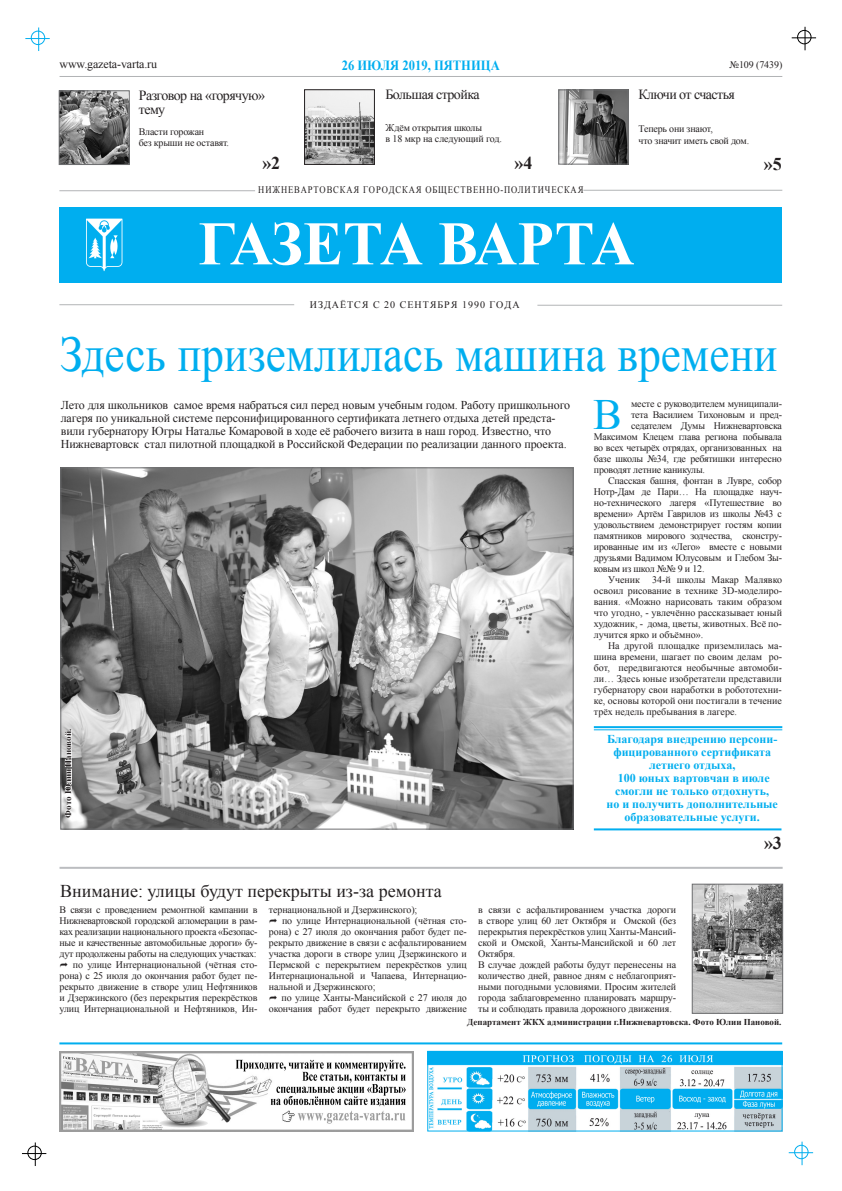
<style>
.page{position:relative;width:842px;height:1191px;background:#fff}
.page>*{position:absolute;margin:0;border:0;box-sizing:border-box;transform-origin:0 0}
.t1{font:700 62px "Times New Roman";letter-spacing:-.025em;color:#fff;scale:.96 1}
.t2{font:50px "Times New Roman";color:#00aeef;scale:.9 1}
.t3{font:43.2px "Times New Roman";color:#00aeef}
.t4{font:18px "Times New Roman";color:#231f20}
.t5{font:700 18px "Times New Roman";color:#231f20}
.t6{font:14px/14px "Times New Roman";letter-spacing:-.04em;color:#231f20}
.t7{font:700 14px "Times New Roman";color:#00aeef;scale:.9 1}
.t8{font:12px/13px "Times New Roman";letter-spacing:-.01em;color:#231f20}
.t9{font:700 12px/13px "Times New Roman";color:#00aeef;text-align:center}
.t10{font:10px/11px "Times New Roman";letter-spacing:-.01em;color:#231f20}
.t11{font:10px/11px "Times New Roman";letter-spacing:-.03em;color:#231f20;text-align:right}
.t12{font:10px "Times New Roman";letter-spacing:.1em;color:#231f20;scale:.86 1}
.t13{font:10px "Times New Roman";letter-spacing:.1em;color:#231f20}
.t14{font:700 9px "Times New Roman";color:#231f20}
</style>
<div class="page">
<img style="left:561px;top:92px;width:65px;height:70px">
<div style="left:559px;top:90px;width:69px;height:74px;border:1px solid #6d6e70"></div>
<img style="left:61px;top:93px;width:66px;height:70px">
<div style="left:59px;top:91px;width:70px;height:74px;border:1px solid #6d6e70"></div>
<svg style="left:25px;top:27px;width:25px;height:24px"></svg>
<svg style="left:792px;top:27px;width:24px;height:23px"></svg>
<svg style="left:22px;top:1143px;width:24px;height:23px"></svg>
<svg style="left:789px;top:1142px;width:24px;height:23px"></svg>
<hr style="left:60px;top:76px;width:722px;height:1px;background:#b2b4b6">
<hr style="left:59px;top:190px;width:196px;height:1px;background:#b2b4b6">
<hr style="left:583px;top:190px;width:199px;height:1px;background:#b2b4b6">
<hr style="left:537px;top:305px;width:245px;height:1px;background:#b2b4b6">
<hr style="left:59px;top:304px;width:235px;height:1px;background:#b2b4b6">
<hr style="left:60px;top:867px;width:723px;height:2px;background:#bbbdc0">
<hr style="left:59px;top:1042px;width:723px;height:2px;background:#00aeef">
<img style="left:59px;top:1051px;width:355px;height:80px">
<img style="left:430px;top:1053px;width:350px;height:76px">
<div style="left:428px;top:1051px;width:354px;height:80px;border:1px solid #00aeef"></div>
<img style="left:306px;top:92px;width:67px;height:71px">
<div style="left:304px;top:90px;width:71px;height:75px;border:1px solid #231f20"></div>
<div style="left:60px;top:208px;width:722px;height:75px;background:#00aeef"></div>
<img style="left:86px;top:218px;width:37px;height:54px">
<hr style="left:594px;top:726px;width:188px;height:2px;background:#00aeef">
<hr style="left:594px;top:729px;width:188px;height:1px;background:#00aeef">
<hr style="left:594px;top:828px;width:187px;height:2px;background:#00aeef">
<img style="left:63px;top:470px;width:508px;height:357px">
<img style="left:694px;top:886px;width:87px;height:125px">
<div style="left:692px;top:884px;width:91px;height:129px;border:1px solid #6d6e70"></div>
<p class="t8" style="left:60px;top:57px;width:99px">www.gazeta-varta.ru</p>
<h3 class="t7" style="left:342px;top:57px;width:177px">26 ИЮЛЯ 2019, ПЯТНИЦА</h3>
<p class="t10" style="left:730px;top:59px;width:54px">№109 (7439)</p>
<h3 class="t6" style="left:139px;top:88px;width:128px">Разговор на «горячую» тему</h3>
<h3 class="t6" style="left:385px;top:88px;width:96px">Большая стройка</h3>
<h3 class="t6" style="left:638px;top:87px;width:98px">Ключи от счастья</h3>
<p class="t10" style="left:139px;top:126px;width:92px">Власти горожан<br>без крыши не оставят.</p>
<p class="t10" style="left:385px;top:122px;width:118px">Ждём открытия школы<br>в 18 мкр на следующий год.</p>
<p class="t10" style="left:639px;top:123px;width:112px;line-height:12px">Теперь они знают,<br>что значит иметь свой дом.</p>
<h3 class="t5" style="left:262px;top:153px;width:19px">»2</h3>
<h3 class="t5" style="left:515px;top:153px;width:19px">»4</h3>
<p class="t12" style="left:258px;top:184px;width:380px">НИЖНЕВАРТОВСКАЯ ГОРОДСКАЯ ОБЩЕСТВЕННО-ПОЛИТИЧЕСКАЯ</p>
<h1 class="t1" style="left:198px;top:209px;width:456px">ГАЗЕТА ВАРТА</h1>
<h3 class="t5" style="left:764px;top:154px;width:19px">»5</h3>
<p class="t13" style="left:310px;top:299px;width:211px">ИЗДАЁТСЯ С 20 СЕНТЯБРЯ 1990 ГОДА</p>
<h2 class="t2" style="left:60px;top:327px;width:799px">Здесь приземлилась машина времени</h2>
<p class="t8" style="left:61px;top:398px;width:511px">Лето для школьников самое время набраться сил перед новым учебным годом. Работу пришкольного лагеря по уникальной системе персонифицированного сертификата летнего отдыха детей предста&shy;вили губернатору Югры Наталье Комаровой в ходе её рабочего визита в наш город. Известно, что Нижневартовск стал пилотной площадкой в Российской Федерации по реализации данного проекта.</p>
<p class="t14" style="left:63px;top:818px;width:90px;rotate:-90deg">Фото Юлии Пановой.</p>
<h3 class="t3" style="left:593px;top:390px;width:30px">В</h3>
<p class="t10" style="left:631px;top:398px;width:152px">месте с руководителем муниципали-</p>
<p class="t10" style="left:631px;top:409px;width:152px">тета Василием Тихоновым и пред-</p>
<p class="t10" style="left:631px;top:420px;width:152px">седателем Думы Нижневартовска</p>
<p class="t10" style="left:594px;top:431px;width:190px">Максимом Клецем глава региона побывала</p>
<p class="t10" style="left:594px;top:442px;width:190px">во всех четырёх отрядах, организованных на</p>
<p class="t10" style="left:594px;top:453px;width:190px">базе школы №34, где ребятишки интересно</p>
<p class="t10" style="left:594px;top:464px;width:113px">проводят летние каникулы.</p>
<p class="t10" style="left:608px;top:475px;width:175px">Спасская башня, фонтан в Лувре, собор</p>
<p class="t10" style="left:594px;top:486px;width:190px">Нотр-Дам де Пари… На площадке науч-</p>
<p class="t10" style="left:594px;top:497px;width:190px">но-технического лагеря «Путешествие во</p>
<p class="t10" style="left:594px;top:508px;width:190px">времени» Артём Гаврилов из школы №43 с</p>
<p class="t10" style="left:594px;top:519px;width:190px">удовольствием демонстрирует гостям копии</p>
<p class="t10" style="left:594px;top:530px;width:190px">памятников мирового зодчества, сконстру-</p>
<p class="t10" style="left:594px;top:541px;width:190px">ированные им из «Лего» вместе с новыми</p>
<p class="t10" style="left:594px;top:552px;width:190px">друзьями Вадимом Юлусовым и Глебом Зы-</p>
<p class="t10" style="left:594px;top:563px;width:112px">ковым из школ №№ 9 и 12.</p>
<p class="t10" style="left:608px;top:574px;width:175px">Ученик 34-й школы Макар Малявко</p>
<p class="t10" style="left:594px;top:585px;width:190px">освоил рисование в технике 3D-моделиро-</p>
<p class="t10" style="left:594px;top:596px;width:190px">вания. «Можно нарисовать таким образом</p>
<p class="t10" style="left:594px;top:607px;width:190px">что угодно, - увлечённо рассказывает юный</p>
<p class="t10" style="left:594px;top:618px;width:190px">художник, - дома, цветы, животных. Всё по-</p>
<p class="t10" style="left:594px;top:629px;width:111px">лучится ярко и объёмно».</p>
<p class="t10" style="left:608px;top:640px;width:175px">На другой площадке приземлилась ма-</p>
<p class="t10" style="left:594px;top:651px;width:190px">шина времени, шагает по своим делам ро-</p>
<p class="t10" style="left:594px;top:662px;width:190px">бот, передвигаются необычные автомоби-</p>
<p class="t10" style="left:594px;top:673px;width:190px">ли… Здесь юные изобретатели представили</p>
<p class="t10" style="left:594px;top:684px;width:190px">губернатору свои наработки в робототехни-</p>
<p class="t10" style="left:594px;top:695px;width:190px">ке, основы которой они постигали в течение</p>
<p class="t10" style="left:594px;top:706px;width:145px">трёх недель пребывания в лагере.</p>
<p class="t9" style="left:606px;top:733px;width:173px">Благодаря внедрению персони&shy;фицированного сертификата летнего отдыха,<br>100 юных вартовчан в июле смогли не только отдохнуть,<br>но и получить дополнительные образовательные услуги.</p>
<h3 class="t5" style="left:764px;top:833px;width:19px">»3</h3>
<h3 class="t4" style="left:60px;top:881px;width:383px">Внимание: улицы будут перекрыты из-за ремонта</h3>
<p class="t11" style="left:60px;top:904px;width:200px">В связи с проведением ремонтной кампании в Нижневартовской городской агломерации в рам&shy;ках реализации национального проекта «Безопас&shy;ные и качественные автомобильные дороги» бу&shy;дут продолжены работы на следующих участках: по улице Интернациональной (чётная сто&shy;рона) с 25 июля до окончания работ будет пе&shy;рекрыто движение в створе улиц Нефтяников и Дзержинского (без перекрытия перекрёстков улиц Интернациональной и Нефтяников, Ин-</p>
<p class="t10" style="left:269px;top:904px;width:150px">тернациональной и Дзержинского);</p>
<p class="t10" style="left:478px;top:904px;width:200px">в связи с асфальтированием участка дороги в створе улиц 60 лет Октября и Омской (без перекрытия перекрёстков улиц Ханты-Мансий&shy;ской и Омской, Ханты-Мансийской и 60 лет Октября.<br>В случае дождей работы будут перенесены на количество дней, равное дням с неблагоприят&shy;ными погодными условиями. Просим жителей города заблаговременно планировать маршру&shy;ты и соблюдать правила дорожного движения.</p>
<p class="t14" style="left:467px;top:1017px;width:316px">Департамент ЖКХ администрации г.Нижневартовска. Фото Юлии Пановой.</p>
<p class="t10" style="left:282px;top:915px;width:186px">по улице Интернациональной (чётная сто-</p>
<p class="t10" style="left:269px;top:926px;width:199px">рона) с 27 июля до окончания работ будет пе-</p>
<p class="t10" style="left:269px;top:937px;width:200px">рекрыто движение в связи с асфальтированием</p>
<p class="t10" style="left:269px;top:948px;width:199px">участка дороги в створе улиц Дзержинского и</p>
<p class="t10" style="left:269px;top:959px;width:199px">Пермской с перекрытием перекрёстков улиц</p>
<p class="t10" style="left:269px;top:970px;width:199px">Интернациональной и Чапаева, Интернацио-</p>
<p class="t10" style="left:269px;top:981px;width:108px">нальной и Дзержинского;</p>
<p class="t10" style="left:281px;top:992px;width:187px">по улице Ханты-Мансийской с 27 июля до</p>
<p class="t10" style="left:269px;top:1003px;width:199px">окончания работ будет перекрыто движение</p>
</div>
